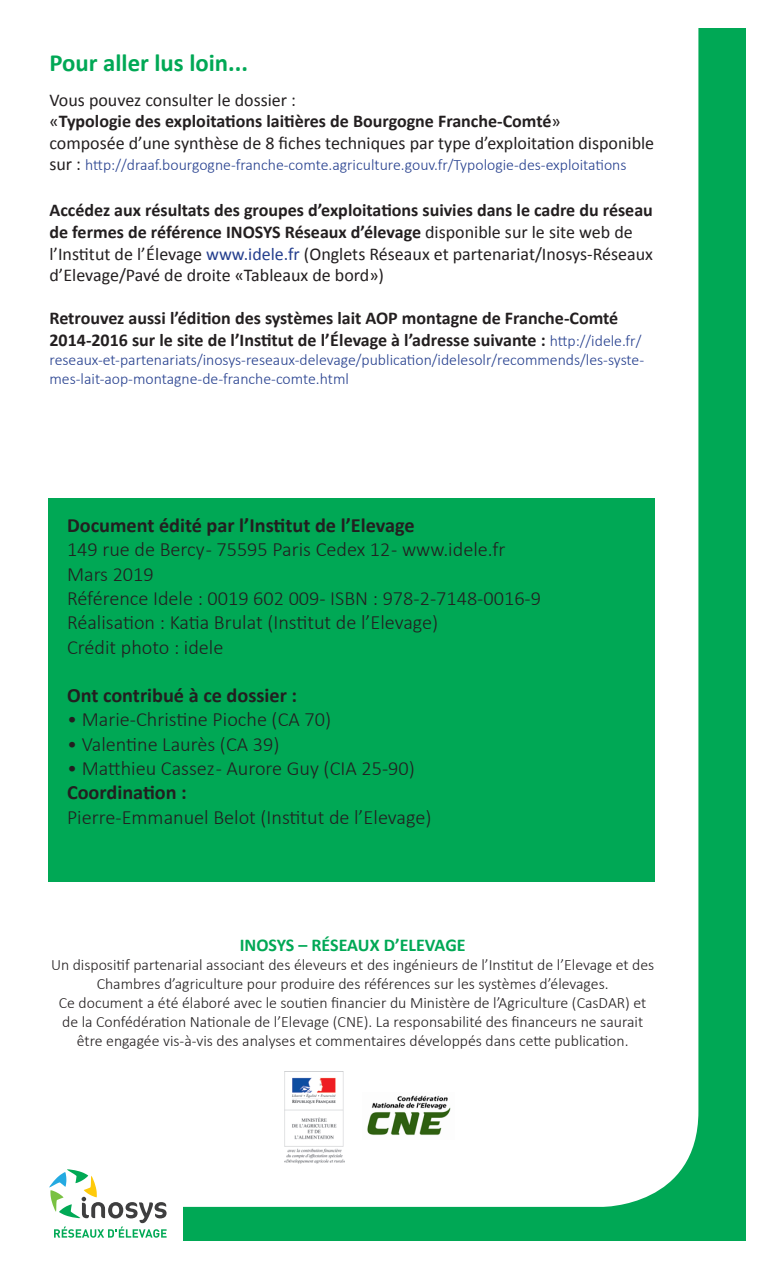
<style>
.page{position:relative;width:766px;height:1276px;background:#fff}
.page>*{position:absolute;margin:0;border:0;box-sizing:border-box;transform-origin:0 0}
.t1{font:700 24.75px "Calibri";color:#00a855}
.t2{font:300 20.25px "Calibri";color:#231f20}
.t3{font:700 20.25px "Calibri";color:#231f20}
.t4{font:18px/21.6px "Calibri";color:#231f20}
.t5{font:700 18px/21.6px "Calibri";color:#231f20}
.t6{font:700 18px "Calibri";color:#00a855}
.t7{font:300 15.75px/18.9px "Calibri";color:#231f20;text-align:center}
.t8{font:300 15.75px/18.9px "Calibri";color:#253f8e}
.s1{font-weight:400}
.s2{font-weight:400;font-size:18px;color:#231f20}
.s3{font-weight:700}
.s4{color:#253f8e}
.s5{font-weight:300;font-size:15.75px;color:#253f8e}
</style>
<div class="page">
<div style="left:41px;top:29px;width:704px;height:1212px;background:#00a855"></div>
<div style="left:41px;top:29px;width:657px;height:1177px;background:#fff"></div>
<div style="left:48px;top:497px;width:606px;height:384px;background:#00a855"></div>
<div style="left:26px;top:1166px;width:157px;height:94px;background:#fff"></div>
<svg style="left:49px;top:1169px;width:117px;height:68px"></svg>
<div style="left:284px;top:1060px;width:67px;height:104px;background:#fff"></div>
<img style="left:284px;top:1071px;width:60px;height:93px">
<div style="left:362px;top:1081px;width:108px;height:65px;background:#fff"></div>
<img style="left:367px;top:1095px;width:84px;height:40px">
<p class="t1" style="left:49px;top:47px;width:200px">Pour aller lus loin...</p>
<p class="t4" style="left:49px;top:89px;width:248px">Vous pouvez consulter le dossier :</p>
<p class="t5" style="left:49px;top:110px;width:512px"><span class="s1">«</span>Typologie des exploitations laitières de Bourgogne Franche-Comté<span class="s1">»</span></p>
<p class="t4" style="left:49px;top:132px;width:606px">composée d’une synthèse de 8 fiches techniques par type d’exploitation disponible</p>
<p class="t8" style="left:49px;top:156px;width:578px"><span class="s2">sur :</span> http://draaf.bourgogne-franche-comte.agriculture.gouv.fr/Typologie-des-exploitations</p>
<p class="t4" style="left:49px;top:200px;width:605px"><span class="s3">Accédez aux résultats des groupes d’exploitations suivies dans le cadre du réseau de fermes de référence INOSYS Réseaux d’élevage</span> disponible sur le site web de l’Institut de l’Élevage <span class="s4">www.idele.fr</span> (Onglets Réseaux et partenariat/Inosys-Réseaux d’Elevage/Pavé de droite «Tableaux de bord»)</p>
<p class="t5" style="left:49px;top:307px;width:593px">Retrouvez aussi l’édition des systèmes lait AOP montagne de Franche-Comté<br>2014-2016 sur le site de l’Institut de l’Élevage à l’adresse suivante : <span class="s5">http://idele.fr/</span></p>
<p class="t8" style="left:49px;top:350px;width:596px">reseaux-et-partenariats/inosys-reseaux-delevage/publication/idelesolr/recommends/les-syste&shy;mes-lait-aop-montagne-de-franche-comte.html</p>
<p class="t3" style="left:67px;top:512px;width:349px">Document édité par l’Institut de l’Elevage</p>
<p class="t2" style="left:67px;top:537px;width:440px">149 rue de Bercy - 75595 Paris Cedex 12 - www.idele.fr</p>
<p class="t2" style="left:67px;top:561px;width:88px">Mars 2019</p>
<p class="t2" style="left:67px;top:585px;width:475px">Référence Idele : 0019 602 009- ISBN : 978-2-7148-0016-9</p>
<p class="t2" style="left:67px;top:610px;width:372px">Réalisation : Katia Brulat (Institut de l’Elevage)</p>
<p class="t2" style="left:67px;top:634px;width:158px">Crédit photo : idele</p>
<p class="t3" style="left:67px;top:682px;width:231px">Ont contribué à ce dossier :</p>
<p class="t2" style="left:67px;top:707px;width:265px">• Marie-Christine Pioche (CA 70)</p>
<p class="t2" style="left:67px;top:731px;width:214px">• Valentine Laurès (CA 39)</p>
<p class="t2" style="left:67px;top:756px;width:349px">• Matthieu Cassez - Aurore Guy (CIA 25-90)</p>
<p class="t3" style="left:67px;top:779px;width:121px">Coordination :</p>
<p class="t2" style="left:67px;top:804px;width:366px">Pierre-Emmanuel Belot (Institut de l’Elevage)</p>
<p class="t6" style="left:240px;top:934px;width:227px">INOSYS – RÉSEAUX D’ELEVAGE</p>
<p class="t7" style="left:51px;top:955px;width:604px">Un dispositif partenarial associant des éleveurs et des ingénieurs de l’Institut de l’Elevage et des<br>Chambres d’agriculture pour produire des références sur les systèmes d’élevages.</p>
<p class="t7" style="left:59px;top:993px;width:589px">Ce document a été élaboré avec le soutien financier du Ministère de l’Agriculture (CasDAR) et de la Confédération Nationale de l’Elevage (CNE). La responsabilité des financeurs ne saurait être engagée vis-à-vis des analyses et commentaires développés dans cette publication.</p>
</div>
